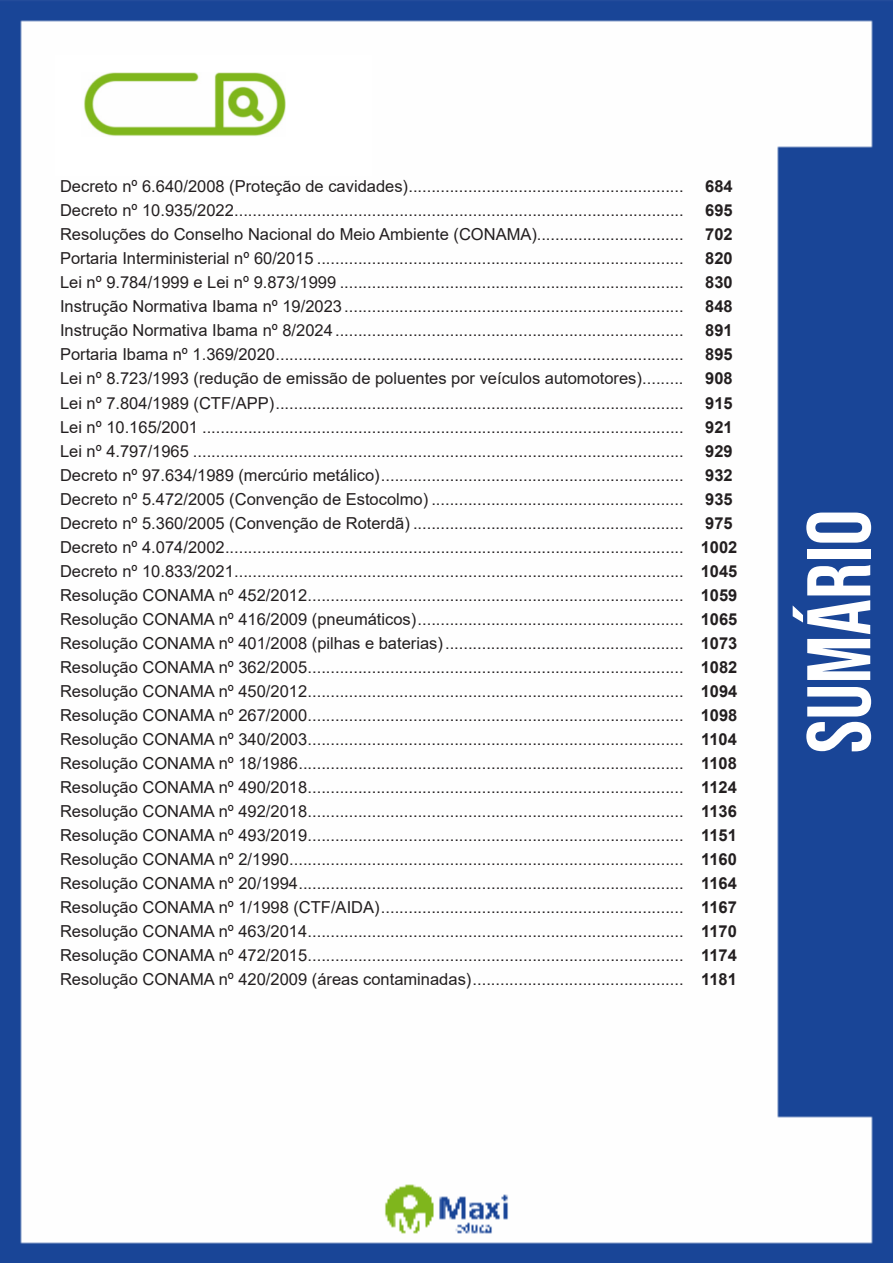
<style>
.page{position:relative;width:893px;height:1263px;background:#fff}
.page>*{position:absolute;margin:0;border:0;box-sizing:border-box;transform-origin:0 0}
.t1{font:90px "Bebas Neue";color:#fff}
.ALTERNATIVAS{font:16.5px "Arial";color:#231f20}
.INDICE{font:700 16.5px "Arial";color:#231f20}
</style>
<div class="page">
<img style="left:0;top:0;width:893px;height:1263px">
<div style="left:55px;top:55px;width:317px;height:121px;background:#fff"></div>
<img style="left:84px;top:72px;width:201px;height:64px">
<p class="ALTERNATIVAS" style="left:60px;top:175px;width:625px">Decreto nº 6.640/2008 (Proteção de cavidades)............................................................</p>
<p class="INDICE" style="left:705px;top:175px;width:29px">684</p>
<p class="ALTERNATIVAS" style="left:60px;top:199px;width:625px">Decreto nº 10.935/2022..................................................................................................</p>
<p class="INDICE" style="left:705px;top:199px;width:29px">695</p>
<p class="ALTERNATIVAS" style="left:60px;top:223px;width:625px">Resoluções do Conselho Nacional do Meio Ambiente (CONAMA)................................</p>
<p class="INDICE" style="left:705px;top:223px;width:29px">702</p>
<p class="ALTERNATIVAS" style="left:60px;top:247px;width:625px">Portaria Interministerial nº 60/2015 ................................................................................</p>
<p class="INDICE" style="left:705px;top:247px;width:29px">820</p>
<p class="ALTERNATIVAS" style="left:60px;top:271px;width:625px">Lei nº 9.784/1999 e Lei nº 9.873/1999 ...........................................................................</p>
<p class="INDICE" style="left:705px;top:271px;width:29px">830</p>
<p class="ALTERNATIVAS" style="left:60px;top:295px;width:625px">Instrução Normativa Ibama nº 19/2023..........................................................................</p>
<p class="INDICE" style="left:705px;top:295px;width:29px">848</p>
<p class="ALTERNATIVAS" style="left:60px;top:319px;width:625px">Instrução Normativa Ibama nº 8/2024............................................................................</p>
<p class="INDICE" style="left:705px;top:319px;width:29px">891</p>
<p class="ALTERNATIVAS" style="left:60px;top:343px;width:625px">Portaria Ibama nº 1.369/2020.........................................................................................</p>
<p class="INDICE" style="left:705px;top:343px;width:29px">895</p>
<p class="ALTERNATIVAS" style="left:60px;top:367px;width:625px">Lei nº 8.723/1993 (redução de emissão de poluentes por veículos automotores).........</p>
<p class="INDICE" style="left:705px;top:367px;width:29px">908</p>
<p class="ALTERNATIVAS" style="left:60px;top:391px;width:625px">Lei nº 7.804/1989 (CTF/APP).........................................................................................</p>
<p class="INDICE" style="left:705px;top:391px;width:29px">915</p>
<p class="ALTERNATIVAS" style="left:60px;top:415px;width:625px">Lei nº 10.165/2001 .........................................................................................................</p>
<p class="INDICE" style="left:705px;top:415px;width:29px">921</p>
<p class="ALTERNATIVAS" style="left:60px;top:439px;width:625px">Lei nº 4.797/1965 ...........................................................................................................</p>
<p class="INDICE" style="left:705px;top:439px;width:29px">929</p>
<p class="ALTERNATIVAS" style="left:60px;top:463px;width:625px">Decreto nº 97.634/1989 (mercúrio metálico)..................................................................</p>
<p class="INDICE" style="left:705px;top:463px;width:29px">932</p>
<p class="ALTERNATIVAS" style="left:60px;top:487px;width:625px">Decreto nº 5.472/2005 (Convenção de Estocolmo) .......................................................</p>
<p class="INDICE" style="left:705px;top:487px;width:29px">935</p>
<p class="ALTERNATIVAS" style="left:60px;top:511px;width:625px">Decreto nº 5.360/2005 (Convenção de Roterdã) ...........................................................</p>
<p class="INDICE" style="left:705px;top:511px;width:29px">975</p>
<p class="ALTERNATIVAS" style="left:60px;top:535px;width:625px">Decreto nº 4.074/2002....................................................................................................</p>
<p class="INDICE" style="left:701px;top:535px;width:38px">1002</p>
<p class="ALTERNATIVAS" style="left:60px;top:559px;width:625px">Decreto nº 10.833/2021..................................................................................................</p>
<p class="INDICE" style="left:701px;top:559px;width:38px">1045</p>
<p class="ALTERNATIVAS" style="left:60px;top:583px;width:625px">Resolução CONAMA nº 452/2012..................................................................................</p>
<p class="INDICE" style="left:701px;top:583px;width:38px">1059</p>
<p class="ALTERNATIVAS" style="left:60px;top:607px;width:625px">Resolução CONAMA nº 416/2009 (pneumáticos)..........................................................</p>
<p class="INDICE" style="left:701px;top:607px;width:38px">1065</p>
<p class="ALTERNATIVAS" style="left:60px;top:631px;width:625px">Resolução CONAMA nº 401/2008 (pilhas e baterias)....................................................</p>
<p class="INDICE" style="left:701px;top:631px;width:38px">1073</p>
<p class="ALTERNATIVAS" style="left:60px;top:655px;width:625px">Resolução CONAMA nº 362/2005..................................................................................</p>
<p class="INDICE" style="left:701px;top:655px;width:38px">1082</p>
<p class="ALTERNATIVAS" style="left:60px;top:679px;width:625px">Resolução CONAMA nº 450/2012..................................................................................</p>
<p class="INDICE" style="left:701px;top:679px;width:38px">1094</p>
<p class="ALTERNATIVAS" style="left:60px;top:703px;width:625px">Resolução CONAMA nº 267/2000..................................................................................</p>
<p class="INDICE" style="left:701px;top:703px;width:38px">1098</p>
<p class="ALTERNATIVAS" style="left:60px;top:727px;width:625px">Resolução CONAMA nº 340/2003..................................................................................</p>
<p class="INDICE" style="left:701px;top:727px;width:37px">1104</p>
<p class="ALTERNATIVAS" style="left:60px;top:751px;width:625px">Resolução CONAMA nº 18/1986....................................................................................</p>
<p class="INDICE" style="left:701px;top:751px;width:37px">1108</p>
<p class="ALTERNATIVAS" style="left:60px;top:775px;width:625px">Resolução CONAMA nº 490/2018..................................................................................</p>
<p class="INDICE" style="left:701px;top:775px;width:37px">1124</p>
<p class="ALTERNATIVAS" style="left:60px;top:800px;width:625px">Resolução CONAMA nº 492/2018..................................................................................</p>
<p class="INDICE" style="left:701px;top:799px;width:37px">1136</p>
<p class="ALTERNATIVAS" style="left:60px;top:824px;width:625px">Resolução CONAMA nº 493/2019..................................................................................</p>
<p class="INDICE" style="left:701px;top:823px;width:37px">1151</p>
<p class="ALTERNATIVAS" style="left:60px;top:848px;width:625px">Resolução CONAMA nº 2/1990......................................................................................</p>
<p class="INDICE" style="left:701px;top:847px;width:37px">1160</p>
<p class="ALTERNATIVAS" style="left:60px;top:872px;width:625px">Resolução CONAMA nº 20/1994....................................................................................</p>
<p class="INDICE" style="left:701px;top:871px;width:37px">1164</p>
<p class="ALTERNATIVAS" style="left:60px;top:896px;width:625px">Resolução CONAMA nº 1/1998 (CTF/AIDA)..................................................................</p>
<p class="INDICE" style="left:701px;top:895px;width:37px">1167</p>
<p class="ALTERNATIVAS" style="left:60px;top:920px;width:625px">Resolução CONAMA nº 463/2014..................................................................................</p>
<p class="INDICE" style="left:701px;top:919px;width:37px">1170</p>
<p class="ALTERNATIVAS" style="left:60px;top:944px;width:625px">Resolução CONAMA nº 472/2015..................................................................................</p>
<p class="INDICE" style="left:701px;top:943px;width:37px">1174</p>
<p class="ALTERNATIVAS" style="left:60px;top:968px;width:625px">Resolução CONAMA nº 420/2009 (áreas contaminadas)..............................................</p>
<p class="INDICE" style="left:701px;top:967px;width:37px">1181</p>
<h1 class="t1" style="left:788px;top:753px;width:245px;rotate:-90deg">sumário</h1>
</div>
